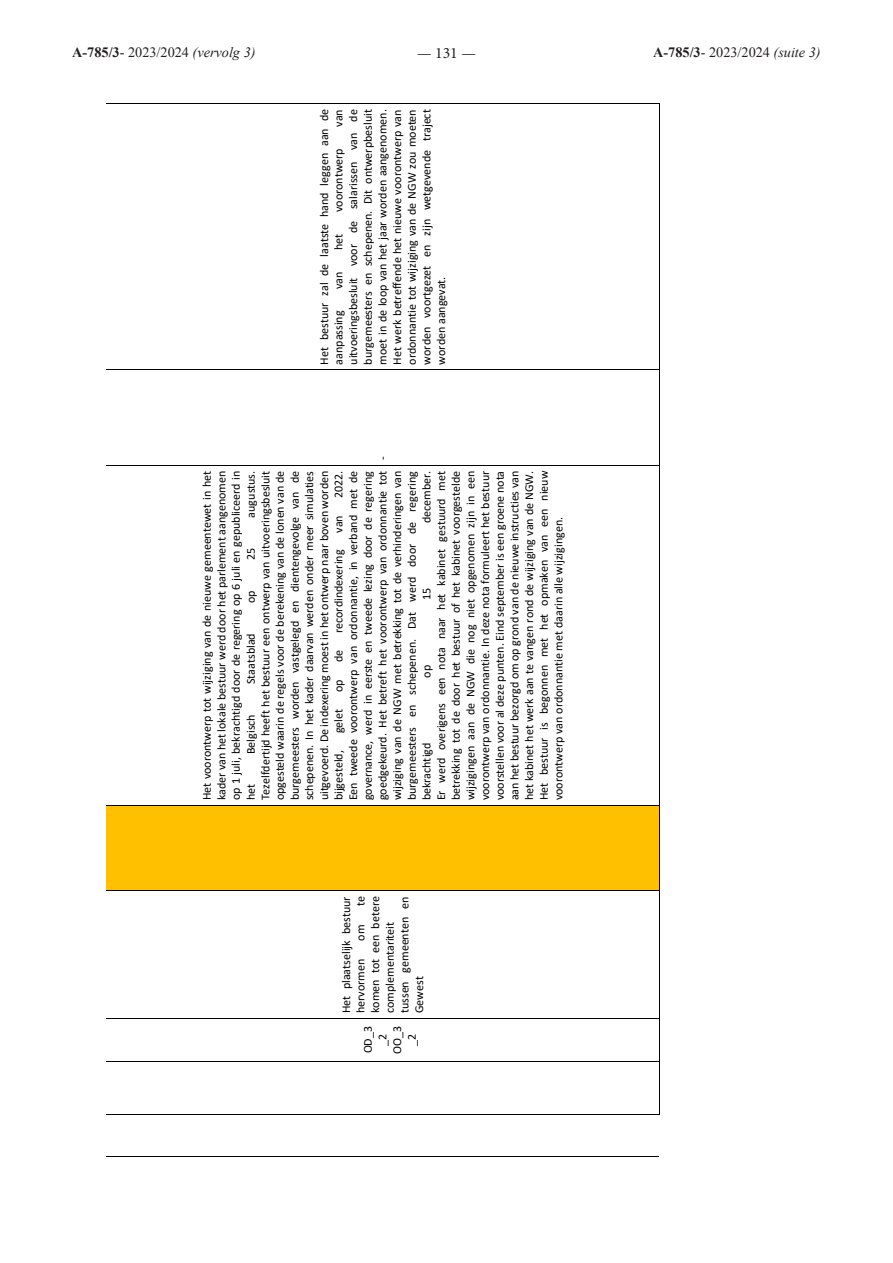
<style>
.page{position:relative;width:893px;height:1263px;background:#fff}
.page>*{position:absolute;margin:0;border:0;box-sizing:border-box;transform-origin:0 0}
.t1{font:15.75px "Minion Pro";color:#231f20}
.t2{font:14.25px "Times New Roman";color:#231f20}
.t3{font:12px/14.7px "Calibri";letter-spacing:-.005em;color:#000;text-align:justify}
.s1{font-weight:700}
.s2{font-style:italic}
</style>
<div class="page">
<div style="left:106px;top:806px;width:553px;height:84px;background:#ffc000"></div>
<hr style="left:106px;top:1156px;width:553px;height:1px;background:#000">
<hr style="left:106px;top:1114px;width:553px;height:1px;background:#000">
<hr style="left:659px;top:1061px;width:1px;height:53px;background:#000">
<hr style="left:106px;top:1061px;width:553px;height:1px;background:#000">
<hr style="left:659px;top:1019px;width:1px;height:42px;background:#000">
<hr style="left:106px;top:1018px;width:553px;height:1px;background:#000">
<hr style="left:659px;top:891px;width:1px;height:127px;background:#000">
<hr style="left:106px;top:890px;width:553px;height:1px;background:#000">
<hr style="left:659px;top:806px;width:1px;height:84px;background:#000">
<hr style="left:106px;top:805px;width:553px;height:1px;background:#000">
<hr style="left:659px;top:466px;width:1px;height:339px;background:#000">
<hr style="left:106px;top:465px;width:553px;height:1px;background:#000">
<hr style="left:659px;top:370px;width:1px;height:95px;background:#000">
<hr style="left:106px;top:369px;width:553px;height:1px;background:#000">
<hr style="left:659px;top:104px;width:1px;height:265px;background:#000">
<hr style="left:106px;top:104px;width:553px;height:1px;background:#000">
<p class="t2" style="left:72px;top:42px;width:185px"><span class="s1">A-785/3</span>- 2023/2024 <span class="s2">(vervolg 3)</span></p>
<h1 class="t1" style="left:417px;top:43px;width:60px">— 131 —</h1>
<p class="t2" style="left:653px;top:42px;width:169px"><span class="s1">A-785/3</span>- 2023/2024 <span class="s2">(suite 3)</span></p>
<p class="t3" style="left:331px;top:365px;width:257px;text-indent:238px;rotate:-90deg">van uitvoeringsbesluit voor de salarissen van de burgemeesters en schepenen. Dit ontwerpbesluit moet in de loop van het jaar worden aangenomen.<br>Het werk betreffende het nieuwe voorontwerp van ordonnantie tot wijziging van de NGW zou moeten worden voortgezet en zijn wetgevende traject worden aangevat.</p>
<p class="t3" style="left:316px;top:365px;width:257px;rotate:-90deg">Het bestuur zal de laatste hand leggen aan de aanpassing</p>
<p class="t3" style="left:331px;top:212px;width:65px;rotate:-90deg">voorontwerp</p>
<p class="t3" style="left:331px;top:250px;width:18px;rotate:-90deg">het</p>
<p class="t3" style="left:331px;top:289px;width:19px;rotate:-90deg">van</p>
<p class="t3" style="left:375px;top:460px;width:5px;rotate:-90deg">-</p>
<p class="t3" style="left:419px;top:800px;width:331px;text-indent:278px;rotate:-90deg">december.<br>Er werd overigens een nota naar het kabinet gestuurd met betrekking tot de door het bestuur of het kabinet voorgestelde wijzigingen aan de NGW die nog niet opgenomen zijn in een voorontwerp van ordonnantie. In deze nota formuleert het bestuur voorstellen voor al deze punten. Eind september is een groene nota aan het bestuur bezorgd om op grond van de nieuwe instructies van het kabinet het werk aan te vangen rond de wijziging van de NGW.<br>Het bestuur is begonnen met het opmaken van een nieuw voorontwerp van ordonnantie met daarin alle wijzigingen.</p>
<p class="t3" style="left:331px;top:800px;width:331px;text-indent:302px;rotate:-90deg">2022.<br>Een tweede voorontwerp van ordonnantie, in verband met de governance, werd in eerste en tweede lezing door de regering goedgekeurd. Het betreft het voorontwerp van ordonnantie tot wijziging van de NGW met betrekking tot de verhinderingen van burgemeesters en schepenen. Dat werd door de regering bekrachtigd</p>
<p class="t3" style="left:243px;top:800px;width:331px;text-indent:283px;rotate:-90deg">augustus.<br>Tezelfdertijd heeft het bestuur een ontwerp van uitvoeringsbesluit opgesteld waarin de regels voor de berekening van de lonen van de burgemeesters worden vastgelegd en dientengevolge van de schepenen. In het kader daarvan werden onder meer simulaties uitgevoerd. De indexering moest in het ontwerp naar boven worden bijgesteld,</p>
<p class="t3" style="left:199px;top:800px;width:331px;rotate:-90deg">Het voorontwerp tot wijziging van de nieuwe gemeentewet in het kader van het lokale bestuur werd door het parlement aangenomen op 1 juli, bekrachtigd door de regering op 6 juli en gepubliceerd in het</p>
<p class="t3" style="left:331px;top:533px;width:19px;rotate:-90deg">van</p>
<p class="t3" style="left:243px;top:560px;width:14px;rotate:-90deg">25</p>
<p class="t3" style="left:331px;top:633px;width:85px;rotate:-90deg">recordindexering</p>
<p class="t3" style="left:419px;top:600px;width:14px;rotate:-90deg">15</p>
<p class="t3" style="left:243px;top:603px;width:14px;rotate:-90deg">op</p>
<p class="t3" style="left:243px;top:684px;width:52px;rotate:-90deg">Staatsblad</p>
<p class="t3" style="left:331px;top:662px;width:14px;rotate:-90deg">de</p>
<p class="t3" style="left:419px;top:678px;width:14px;rotate:-90deg">op</p>
<p class="t3" style="left:331px;top:692px;width:14px;rotate:-90deg">op</p>
<p class="t3" style="left:331px;top:733px;width:26px;rotate:-90deg">gelet</p>
<p class="t3" style="left:243px;top:754px;width:41px;rotate:-90deg">Belgisch</p>
<p class="t3" style="left:338px;top:1013px;width:118px;rotate:-90deg">Het plaatselijk bestuur hervormen</p>
<p class="t3" style="left:353px;top:1013px;width:118px;text-align:left;text-indent:107px;rotate:-90deg">te komen tot een betere complementariteit tussen gemeenten en<br>Gewest</p>
<p class="t3" style="left:353px;top:940px;width:17px;rotate:-90deg">om</p>
<p class="t3" style="left:360px;top:1054px;width:29px;text-align:center;rotate:-90deg">OD_3 _2<br>OO_3 _2</p>
</div>
